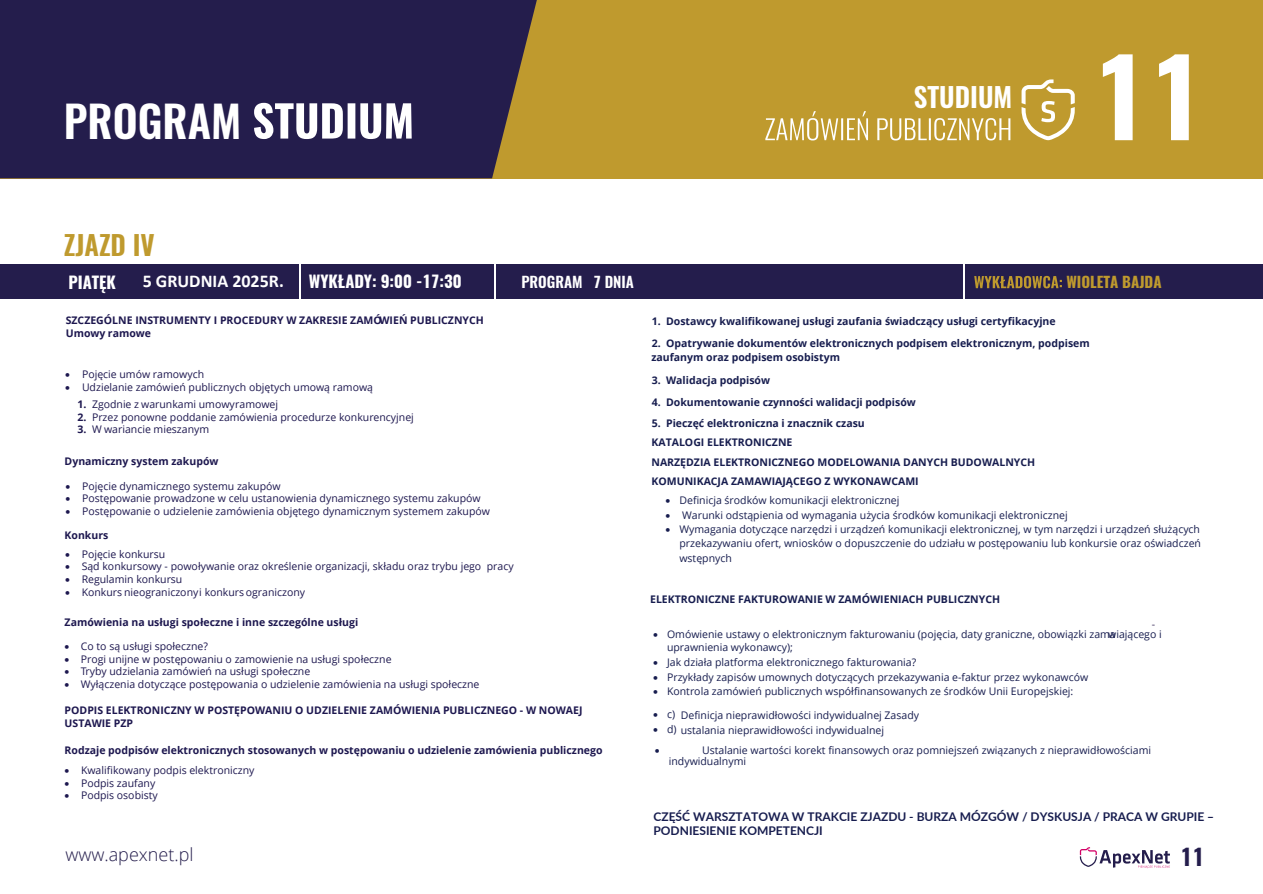
<style>
.page{position:relative;width:1263px;height:894px;background:#fff}
.page>*{position:absolute;margin:0;border:0;box-sizing:border-box;transform-origin:0 0}
.t1{font:700 105.9px "Oswald";color:#fff}
.t2{font:600 43.5px "Oswald";color:#fff}
.t3{font:600 27px "Oswald";color:#bf9a2e}
.t4{font:600 27px "Oswald";color:#fff}
.t5{font:700 22.5px "Oswald";color:#241d4c}
.t6{font:300 18px "Open Sans";color:#241d4c}
.t7{font:700 18px "Calibri";color:#fff}
.t8{font:700 16.5px "Oswald";color:#fff}
.t9{font:600 15px "Oswald";color:#fff}
.t10{font:700 15px "Oswald";color:#bf9a2e}
.t11{font:700 12px/14.4px "Lato";color:#171d4f}
.t12{font:10.5px/14.4px "Open Sans";color:#171d4f}
.t13{font:10.5px "Open Sans";color:#1d174f}
.t14{font:700 10.5px/19.2px "Open Sans";color:#171d4f}
.t15{font:700 10.5px/12.6px "Open Sans";color:#1d174f}
.t16{font:10.5px "Open Sans";color:#433662}
.t17{font:10.5px "Symbol";color:#171d4f}
.s1{font-weight:700}
</style>
<div class="page">
<svg style="left:1079px;top:847px;width:91px;height:21px"></svg>
<div style="left:0;top:265px;width:1263px;height:34px;background:#241d4c"></div>
<div style="left:0;top:0;width:1263px;height:178px;background:#bf9a2e"></div>
<div style="left:0;top:0;width:537px;height:178px;background:#241d4c"></div>
<svg style="left:254px;top:103px;width:158px;height:36px;background:#a7a4b7"></svg>
<hr style="left:299px;top:265px;width:1px;height:34px;background:#fff">
<hr style="left:494px;top:265px;width:1px;height:34px;background:#fff">
<hr style="left:963px;top:265px;width:1px;height:34px;background:#fff">
<svg style="left:765px;top:111px;width:245px;height:29px"></svg>
<svg style="left:1021px;top:79px;width:53px;height:61px"></svg>
<svg style="left:974px;top:276px;width:88px;height:12px"></svg>
<h2 class="t2" style="left:64px;top:90px;width:179px">PROGRAM</h2>
<h3 class="t4" style="left:914px;top:78px;width:100px">STUDIUM</h3>
<h1 class="t1" style="left:1092px;top:23px;width:114px">11</h1>
<h3 class="t3" style="left:64px;top:226px;width:92px">ZJAZD I<span class="s1">V</span></h3>
<h3 class="t7" style="left:143px;top:268px;width:143px">5 GRUDNIA 2025R.</h3>
<h3 class="t8" style="left:309px;top:270px;width:154px">WYKŁADY: 9:00 -17:30</h3>
<h3 class="t8" style="left:68px;top:271px;width:49px">PIATĘK</h3>
<h3 class="t9" style="left:521px;top:271px;width:114px">PROGRAM <span class="s1">7</span> DNIA</h3>
<h3 class="t10" style="left:1066px;top:271px;width:97px">WIOLETA BAJDA</h3>
<p class="t15" style="left:66px;top:314px;width:419px">SZCZEGÓLNE INSTRUMENTY I PROCEDURY W ZAKRESIE ZAMÓWIEŃ PUBLICZNYCH<br>Umowy ramowe</p>
<p class="t13" style="left:65px;top:367px;width:140px">• Pojęcie umów ramowych</p>
<p class="t13" style="left:65px;top:380px;width:309px">• Udzielanie zamówień publicznych objętych umową ramową</p>
<p class="t13" style="left:77px;top:397px;width:202px"><span class="s1">1.</span> Zgodnie z warunkami umowy ramowej</p>
<p class="t13" style="left:77px;top:409px;width:338px"><span class="s1">2.</span> Przez ponowne poddanie zamówienia procedurze konkurencyjnej</p>
<p class="t13" style="left:77px;top:422px;width:133px"><span class="s1">3.</span> W wariancie mieszanym</p>
<p class="t15" style="left:65px;top:454px;width:155px">Dynamiczny system zakupów</p>
<p class="t13" style="left:65px;top:478px;width:217px">• Pojęcie dynamicznego systemu zakupów</p>
<p class="t13" style="left:65px;top:491px;width:417px">• Postępowanie prowadzone w celu ustanowienia dynamicznego systemu zakupów</p>
<p class="t13" style="left:65px;top:504px;width:426px">• Postępowanie o udzielenie zamówienia objętego dynamicznym systemem zakupów</p>
<p class="t15" style="left:65px;top:528px;width:45px">Konkurs</p>
<p class="t13" style="left:65px;top:546px;width:102px">• Pojęcie konkursu</p>
<p class="t13" style="left:65px;top:559px;width:450px">• Sąd konkursowy - powoływanie oraz określenie organizacji, składu oraz trybu jego pracy</p>
<p class="t13" style="left:65px;top:572px;width:119px">• Regulamin konkursu</p>
<p class="t13" style="left:65px;top:584px;width:242px">• Konkurs nieograniczony i konkurs ograniczony</p>
<p class="t15" style="left:65px;top:615px;width:295px">Zamówienia na usługi społeczne i inne szczególne usługi</p>
<p class="t13" style="left:64px;top:638px;width:145px">• Co to są usługi społeczne?</p>
<p class="t13" style="left:64px;top:651px;width:329px">• Progi unijne w postępowaniu o zamowienie na usługi społeczne</p>
<p class="t13" style="left:64px;top:664px;width:247px">• Tryby udzielania zamówień na usługi społeczne</p>
<p class="t13" style="left:64px;top:676px;width:417px">• Wyłączenia dotyczące postępowania o udzielenie zamówienia na usługi społeczne</p>
<p class="t15" style="left:65px;top:703px;width:519px">PODPIS ELEKTRONICZNY W POSTĘPOWANIU O UDZIELENIE ZAMÓWIENIA PUBLICZNEGO - W NOWAEJ<br>USTAWIE PZP</p>
<p class="t15" style="left:65px;top:743px;width:539px">Rodzaje podpisów elektronicznych stosowanych w postępowaniu o udzielenie zamówienia publicznego</p>
<p class="t13" style="left:64px;top:762px;width:192px">• Kwalifikowany podpis elektroniczny</p>
<p class="t13" style="left:64px;top:775px;width:92px">• Podpis zaufany</p>
<p class="t13" style="left:64px;top:787px;width:95px">• Podpis osobisty</p>
<p class="t14" style="left:651px;top:311px;width:405px">1. Dostawcy kwalifikowanej usługi zaufania świadczący usługi certyfikacyjne</p>
<p class="t14" style="left:651px;top:335px;width:440px;line-height:14.4px">2. Opatrywanie dokumentów elektronicznych podpisem elektronicznym, podpisem zaufanym oraz podpisem osobistym</p>
<p class="t14" style="left:651px;top:370px;width:120px">3. Walidacja podpisów</p>
<p class="t14" style="left:651px;top:392px;width:266px">4. Dokumentowanie czynności walidacji podpisów</p>
<p class="t14" style="left:651px;top:413px;width:385px">5. Pieczęć elektroniczna i znacznik czasu<br>KATALOGI ELEKTRONICZNE<br>NARZĘDZIA ELEKTRONICZNEGO MODELOWANIA DANYCH BUDOWALNYCH KOMUNIKACJA ZAMAWIAJĄCEGO Z WYKONAWCAMI</p>
<p class="t12" style="left:665px;top:492px;width:235px">• Definicja środków komunikacji elektronicznej</p>
<p class="t12" style="left:665px;top:507px;width:404px">• Warunki odstąpienia od wymagania użycia środków komunikacji elektronicznej</p>
<p class="t12" style="left:679px;top:521px;width:523px;text-align:justify;text-indent:-14px">• Wymagania dotyczące narzędzi i urządzeń komunikacji elektronicznej, w tym narzędzi i urządzeń służących przekazywaniu ofert, wniosków o dopuszczenie do udziału w postępowaniu lub konkursie oraz oświadczeń wstępnych</p>
<p class="t14" style="left:650px;top:588px;width:351px">ELEKTRONICZNE FAKTUROWANIE W ZAMÓWIENIACH PUBLICZNYCH</p>
<p class="t12" style="left:667px;top:627px;width:496px;line-height:13.4px;text-indent:-14px">• Omówienie ustawy o elektronicznym fakturowaniu (pojęcia, daty graniczne, obowiązki zamawiającego i uprawnienia wykonawcy);</p>
<p class="t12" style="left:653px;top:654px;width:265px">• Jak działa platforma elektronicznego fakturowania?</p>
<p class="t12" style="left:653px;top:669px;width:437px">• Przykłady zapisów umownych dotyczących przekazywania e-faktur przez wykonawców</p>
<p class="t12" style="left:653px;top:684px;width:422px">• Kontrola zamówień publicznych współfinansowanych ze środków Unii Europejskiej:</p>
<p class="t12" style="left:653px;top:706px;width:24px">• c)</p>
<p class="t12" style="left:653px;top:722px;width:232px">• d) ustalania nieprawidłowości indywidualnej</p>
<p class="t16" style="left:1151px;top:616px;width:5px">-</p>
<p class="t12" style="left:681px;top:707px;width:240px">Definicja nieprawidłowości indywidualnej Zasady</p>
<p class="t17" style="left:655px;top:742px;width:6px">•</p>
<p class="t12" style="left:669px;top:743px;width:484px;line-height:11.9px;text-indent:33px">Ustalanie wartości korekt finansowych oraz pomniejszeń związanych z nieprawidłowościami indywidualnymi</p>
<p class="t11" style="left:653px;top:808px;width:562px">CZĘŚĆ WARSZTATOWA W TRAKCIE ZJAZDU - BURZA MÓZGÓW / DYSKUSJA / PRACA W GRUPIE –<br>PODNIESIENIE KOMPETENCJI</p>
<h3 class="t6" style="left:65px;top:842px;width:130px">www.apexnet.pl</h3>
<h3 class="t5" style="left:1180px;top:840px;width:25px">11</h3>
</div>
